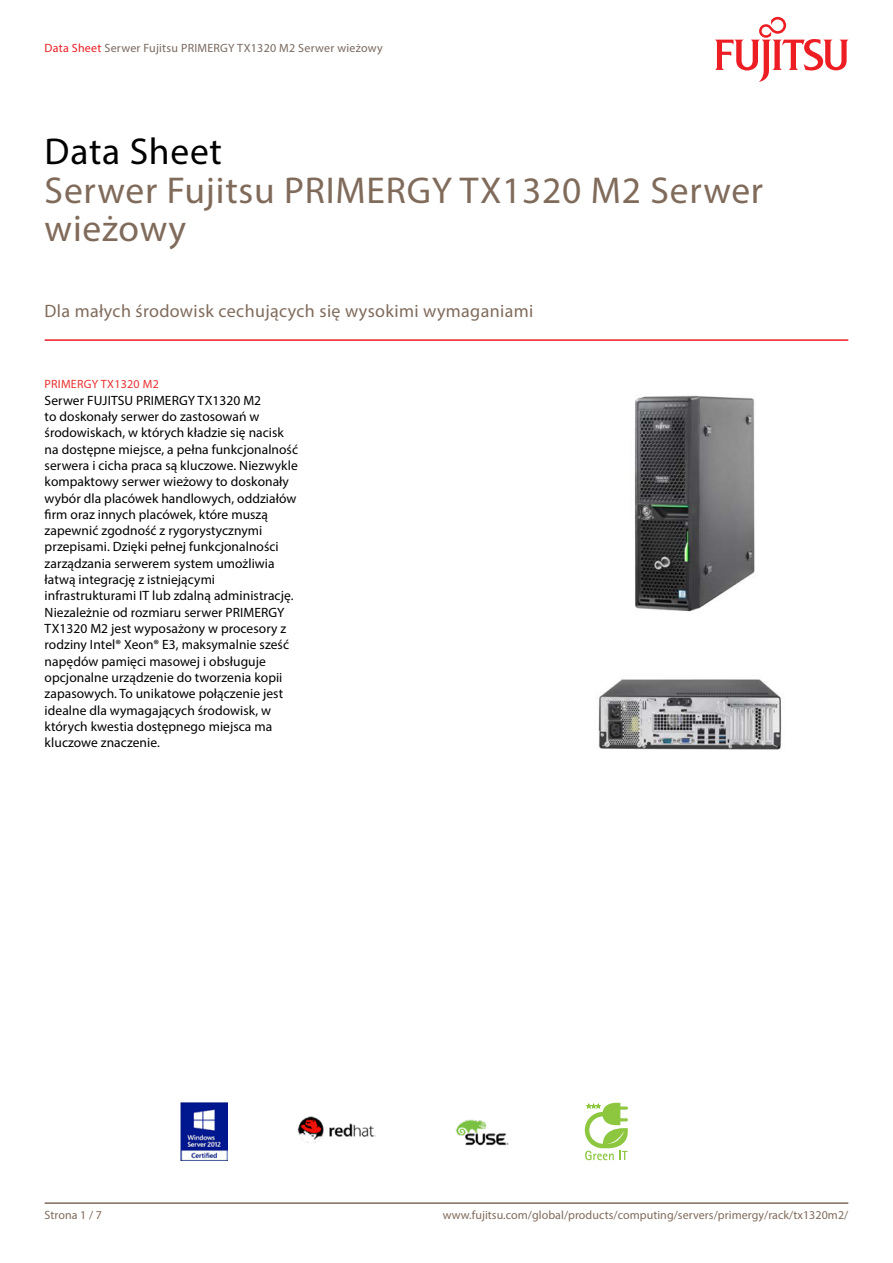
<style>
.page{position:relative;width:893px;height:1263px;background:#fff}
.page>*{position:absolute;margin:0;border:0;box-sizing:border-box;transform-origin:0 0}
.t1{font:37.5px/38.7px "Myriad Pro";letter-spacing:.02em;color:#806b5b}
.t2{font:37.5px "Myriad Pro";letter-spacing:.02em;color:#000}
.t3{font:18px "Myriad Pro";letter-spacing:.02em;color:#806b5b}
.t4{font:13.5px/16.4px "Myriad Pro";letter-spacing:.005em;color:#000}
.t5{font:12px "Myriad Pro";letter-spacing:.005em;color:#806b5b}
.t6{font:12px "Myriad Pro";letter-spacing:.02em;color:#79695e}
.t7{font:12px "Myriad Pro";letter-spacing:.02em;color:#e93030}
.s1{color:#ed1d24}
</style>
<div class="page">
<hr style="left:45px;top:1202px;width:803px;height:2px;background:#806b5b">
<hr style="left:45px;top:339px;width:803px;height:2px;background:#ed1d24">
<svg style="left:715px;top:17px;width:133px;height:65px"></svg>
<img style="left:635px;top:395px;width:120px;height:217px">
<img style="left:596px;top:679px;width:186px;height:71px">
<img style="left:181px;top:1103px;width:46px;height:57px">
<img style="left:297px;top:1116px;width:79px;height:27px">
<img style="left:456px;top:1119px;width:53px;height:27px">
<svg style="left:585px;top:1103px;width:43px;height:57px"></svg>
<p class="t6" style="left:45px;top:40px;width:340px"><span class="s1">Data Sheet</span> Serwer Fujitsu PRIMERGY TX1320 M2 Serwer wieżowy</p>
<h1 class="t2" style="left:45px;top:128px;width:179px">Data Sheet</h1>
<h1 class="t1" style="left:45px;top:170px;width:720px">Serwer Fujitsu PRIMERGY TX1320 M2 Serwer wieżowy</h1>
<h2 class="t3" style="left:45px;top:299px;width:490px">Dla małych środowisk cechujących się wysokimi wymaganiami</h2>
<p class="t7" style="left:45px;top:377px;width:116px">PRIMERGY TX1320 M2</p>
<p class="t4" style="left:45px;top:392px;width:255px">Serwer FUJITSU PRIMERGY TX1320 M2<br>to doskonały serwer do zastosowań w środowiskach, w których kładzie się nacisk na dostępne miejsce, a pełna funkcjonalność serwera i cicha praca są kluczowe. Niezwykle kompaktowy serwer wieżowy to doskonały wybór dla placówek handlowych, oddziałów firm oraz innych placówek, które muszą zapewnić zgodność z rygorystycznymi przepisami. Dzięki pełnej funkcjonalności zarządzania serwerem system umożliwia łatwą integrację z istniejącymi infrastrukturami IT lub zdalną administrację.<br>Niezależnie od rozmiaru serwer PRIMERGY TX1320 M2 jest wyposażony w procesory z rodziny Intel® Xeon® E3, maksymalnie sześć napędów pamięci masowej i obsługuje opcjonalne urządzenie do tworzenia kopii zapasowych. To unikatowe połączenie jest idealne dla wymagających środowisk, w których kwestia dostępnego miejsca ma kluczowe znaczenie.</p>
<p class="t5" style="left:45px;top:1207px;width:59px">Strona 1 / 7</p>
<p class="t5" style="left:443px;top:1207px;width:407px">www.fujitsu.com/global/products/computing/servers/primergy/rack/tx1320m2/</p>
</div>
